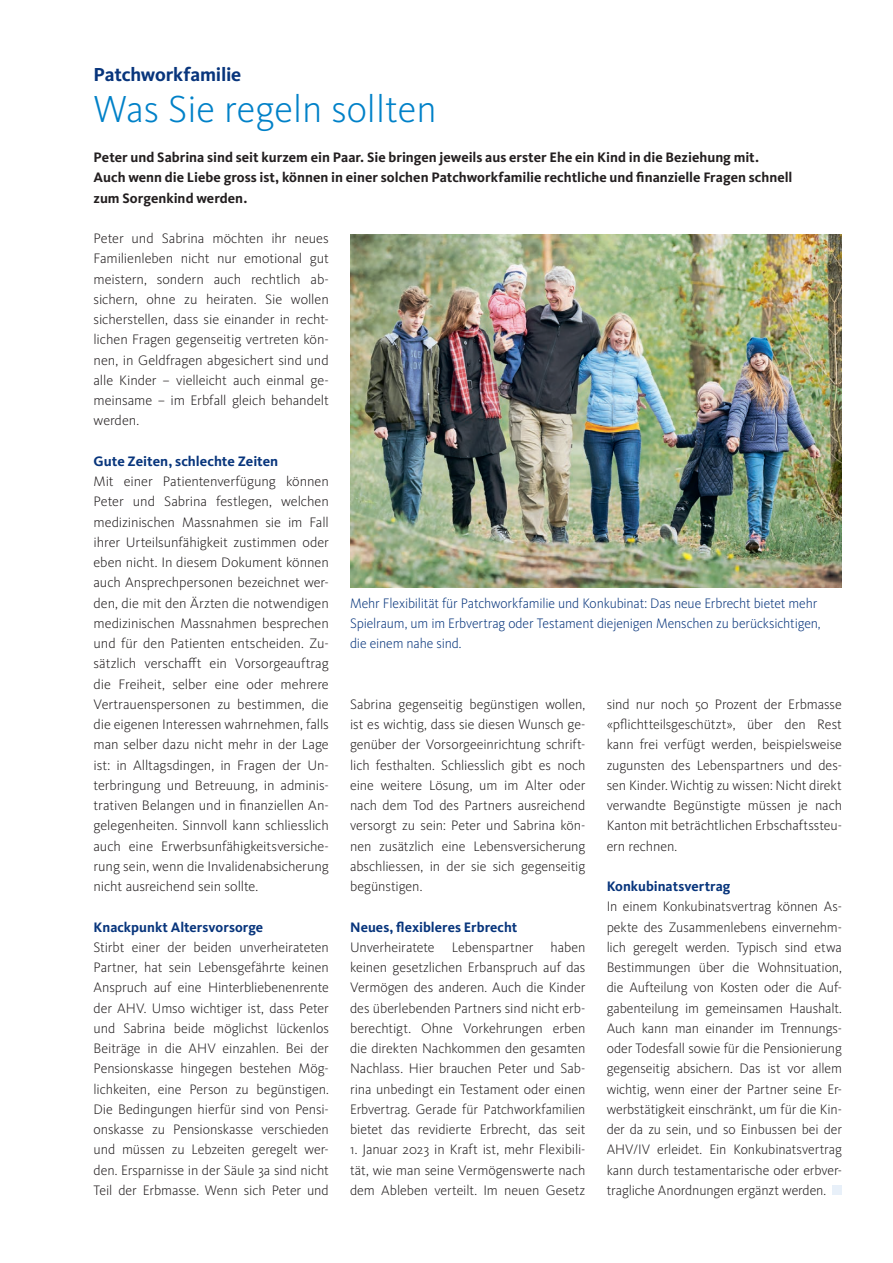
<style>
.page{position:relative;width:893px;height:1263px;background:#fff}
.page>*{position:absolute;margin:0;border:0;box-sizing:border-box;transform-origin:0 0}
.t1{font:300 39px "Kievit OT";color:#0081c8}
.t2{font:700 19.5px "Kievit OT";letter-spacing:-.015em;color:#08357c}
.t3{font:300 14.25px/20.2px "Kievit OT";letter-spacing:-.005em;color:#231f20;text-align:justify}
.t4{font:700 14.25px/20.2px "Kievit OT";color:#231f20}
.t5{font:300 14.25px/20.2px "Kievit OT";letter-spacing:-.01em;color:#08357c}
.t6{font:700 14.25px "Kievit OT";color:#08357c}
</style>
<div class="page">
<img style="left:350px;top:234px;width:492px;height:353px">
<div style="left:832px;top:1185px;width:10px;height:10px;background:#e8f0f9"></div>
<h2 class="t2" style="left:94px;top:63px;width:149px">Patchworkfamilie</h2>
<h1 class="t1" style="left:94px;top:85px;width:345px">Was Sie regeln sollten</h1>
<p class="t4" style="left:94px;top:147px;width:700px">Peter und Sabrina sind seit kurzem ein Paar. Sie bringen jeweils aus erster Ehe ein Kind in die Beziehung mit.<br>Auch wenn die Liebe gross ist, können in einer solchen Patchworkfamilie rechtliche und finanzielle Fragen schnell zum Sorgenkind werden.</p>
<p class="t3" style="left:94px;top:228px;width:237px">Peter und Sabrina möchten ihr neues Familienleben nicht nur emotional gut meistern, sondern auch rechtlich ab&shy;sichern, ohne zu heiraten. Sie wollen sicherstellen, dass sie einander in recht&shy;lichen Fragen gegenseitig vertreten kön&shy;nen, in Geldfragen abgesichert sind und alle Kinder – vielleicht auch einmal ge&shy;meinsame – im Erbfall gleich behandelt werden.</p>
<p class="t6" style="left:94px;top:452px;width:186px">Gute Zeiten, schlechte Zeiten</p>
<p class="t3" style="left:94px;top:471px;width:237px">Mit einer Patientenverfügung können Peter und Sabrina festlegen, welchen medizinischen Massnahmen sie im Fall ihrer Urteilsunfähigkeit zustimmen oder eben nicht. In diesem Dokument können auch Ansprechpersonen bezeichnet wer&shy;den, die mit den Ärzten die notwendigen medizinischen Massnahmen besprechen und für den Patienten entscheiden. Zu&shy;sätzlich verschafft ein Vorsorgeauftrag die Freiheit, selber eine oder mehrere Vertrauenspersonen zu bestimmen, die die eigenen Interessen wahrnehmen, falls man selber dazu nicht mehr in der Lage ist: in Alltagsdingen, in Fragen der Un&shy;terbringung und Betreuung, in adminis&shy;trativen Belangen und in finanziellen An&shy;gelegenheiten. Sinnvoll kann schliesslich auch eine Erwerbsunfähigkeitsversiche&shy;rung sein, wenn die Invalidenabsicherung nicht ausreichend sein sollte.</p>
<p class="t6" style="left:94px;top:918px;width:171px">Knackpunkt Altersvorsorge</p>
<p class="t3" style="left:94px;top:937px;width:237px">Stirbt einer der beiden unverheirateten Partner, hat sein Lebensgefährte keinen Anspruch auf eine Hinterbliebenenrente der AHV. Umso wichtiger ist, dass Peter und Sabrina beide möglichst lückenlos Beiträge in die AHV einzahlen. Bei der Pensionskasse hingegen bestehen Mög&shy;lichkeiten, eine Person zu begünstigen.<br>Die Bedingungen hierfür sind von Pensi&shy;onskasse zu Pensionskasse verschieden und müssen zu Lebzeiten geregelt wer&shy;den. Ersparnisse in der Säule 3a sind nicht Teil der Erbmasse. Wenn sich Peter und</p>
<p class="t5" style="left:350px;top:592px;width:472px">Mehr Flexibilität für Patchworkfamilie und Konkubinat: Das neue Erbrecht bietet mehr<br>Spielraum, um im Erbvertrag oder Testament diejenigen Menschen zu berücksichtigen, die einem nahe sind.</p>
<p class="t3" style="left:350px;top:694px;width:237px">Sabrina gegenseitig begünstigen wollen, ist es wichtig, dass sie diesen Wunsch ge&shy;genüber der Vorsorgeeinrichtung schrift&shy;lich festhalten. Schliesslich gibt es noch eine weitere Lösung, um im Alter oder nach dem Tod des Partners ausreichend versorgt zu sein: Peter und Sabrina kön&shy;nen zusätzlich eine Lebensversicherung abschliessen, in der sie sich gegenseitig begünstigen.</p>
<p class="t6" style="left:350px;top:918px;width:169px">Neues, flexibleres Erbrecht</p>
<p class="t3" style="left:350px;top:937px;width:237px">Unverheiratete Lebenspartner haben keinen gesetzlichen Erbanspruch auf das Vermögen des anderen. Auch die Kinder des überlebenden Partners sind nicht erb&shy;berechtigt. Ohne Vorkehrungen erben die direkten Nachkommen den gesamten Nachlass. Hier brauchen Peter und Sab&shy;rina unbedingt ein Testament oder einen Erbvertrag. Gerade für Patchworkfamilien bietet das revidierte Erbrecht, das seit</p>
<p class="t3" style="left:350px;top:1139px;width:237px">1. Januar 2023 in Kraft ist, mehr Flexibili&shy;tät, wie man seine Vermögenswerte nach dem Ableben verteilt. Im neuen Gesetz</p>
<p class="t3" style="left:607px;top:694px;width:237px">sind nur noch 50 Prozent der Erbmasse «pflichtteilsgeschützt», über den Rest kann frei verfügt werden, beispielsweise zugunsten des Lebenspartners und des&shy;sen Kinder. Wichtig zu wissen: Nicht direkt verwandte Begünstigte müssen je nach Kanton mit beträchtlichen Erbschaftssteu&shy;ern rechnen.</p>
<p class="t6" style="left:607px;top:878px;width:125px">Konkubinatsvertrag</p>
<p class="t3" style="left:607px;top:896px;width:237px">In einem Konkubinatsvertrag können As&shy;pekte des Zusammenlebens einvernehm&shy;lich geregelt werden. Typisch sind etwa Bestimmungen über die Wohnsituation, die Aufteilung von Kosten oder die Auf&shy;gabenteilung im gemeinsamen Haushalt.<br>Auch kann man einander im Trennungs&shy;oder Todesfall sowie für die Pensionierung gegenseitig absichern. Das ist vor allem wichtig, wenn einer der Partner seine Er&shy;werbstätigkeit einschränkt, um für die Kin&shy;der da zu sein, und so Einbussen bei der AHV/IV erleidet. Ein Konkubinatsvertrag kann durch testamentarische oder erbver&shy;tragliche Anordnungen ergänzt werden.</p>
</div>
